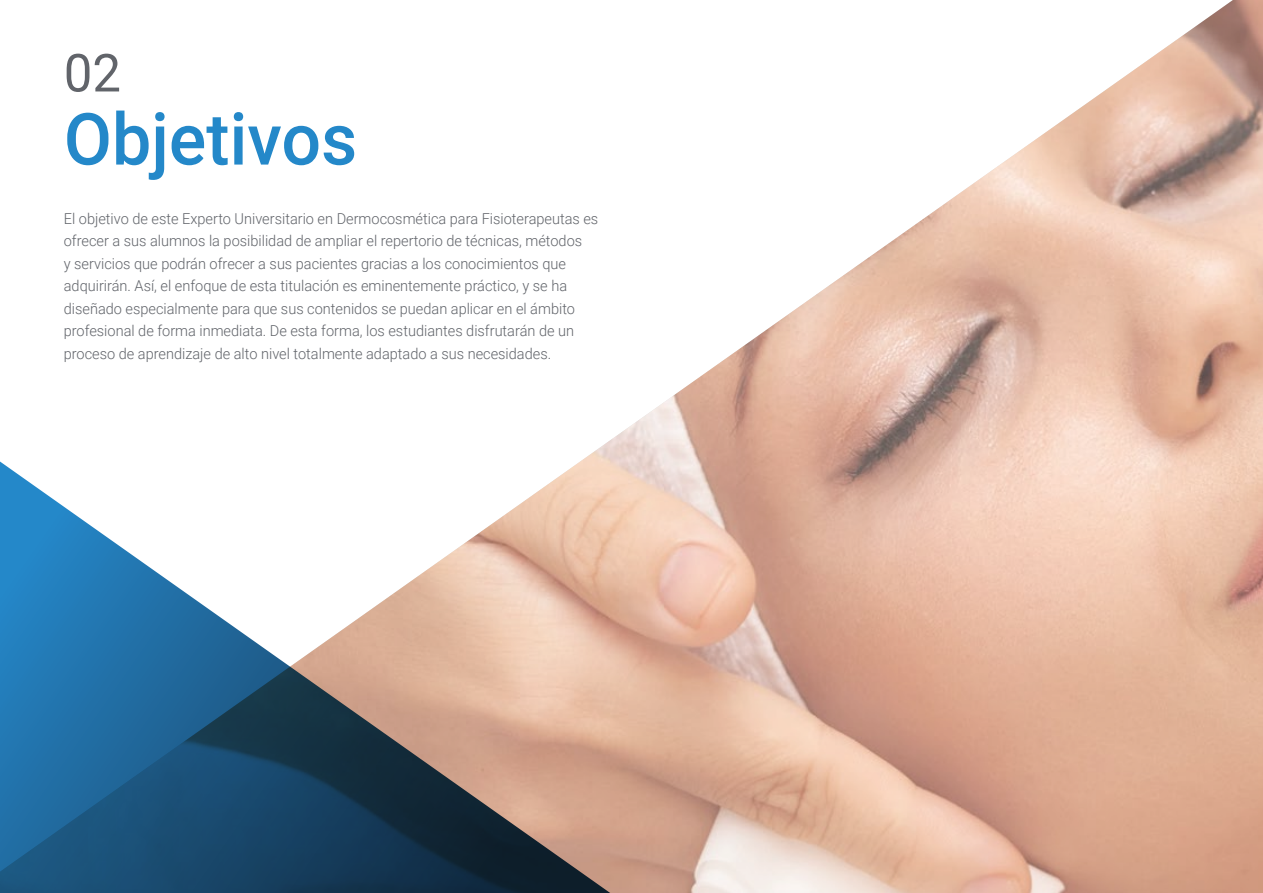
<style>
.page{position:relative;width:1263px;height:893px;background:#fff}
.page>*{position:absolute;margin:0;border:0;box-sizing:border-box;transform-origin:0 0}
.t1{font:500 72px "Roboto";color:#2488c9}
.t2{font:52.5px "Roboto";color:#61646a}
.t3{font:300 15px/22.5px "Roboto";color:#61646a}
</style>
<div class="page">
<img style="left:602px;top:0;width:661px;height:893px">
<svg style="left:0;top:446px;width:640px;height:447px"></svg>
<h2 class="t2" style="left:64px;top:36px;width:59px">02</h2>
<h1 class="t1" style="left:64px;top:89px;width:295px">Objetivos</h1>
<p class="t3" style="left:64px;top:207px;width:536px">El objetivo de este Experto Universitario en Dermocosmética para Fisioterapeutas es ofrecer a sus alumnos la posibilidad de ampliar el repertorio de técnicas, métodos<br>y servicios que podrán ofrecer a sus pacientes gracias a los conocimientos que adquirirán. Así, el enfoque de esta titulación es eminentemente práctico, y se ha diseñado especialmente para que sus contenidos se puedan aplicar en el ámbito profesional de forma inmediata. De esta forma, los estudiantes disfrutarán de un proceso de aprendizaje de alto nivel totalmente adaptado a sus necesidades.</p>
</div>
